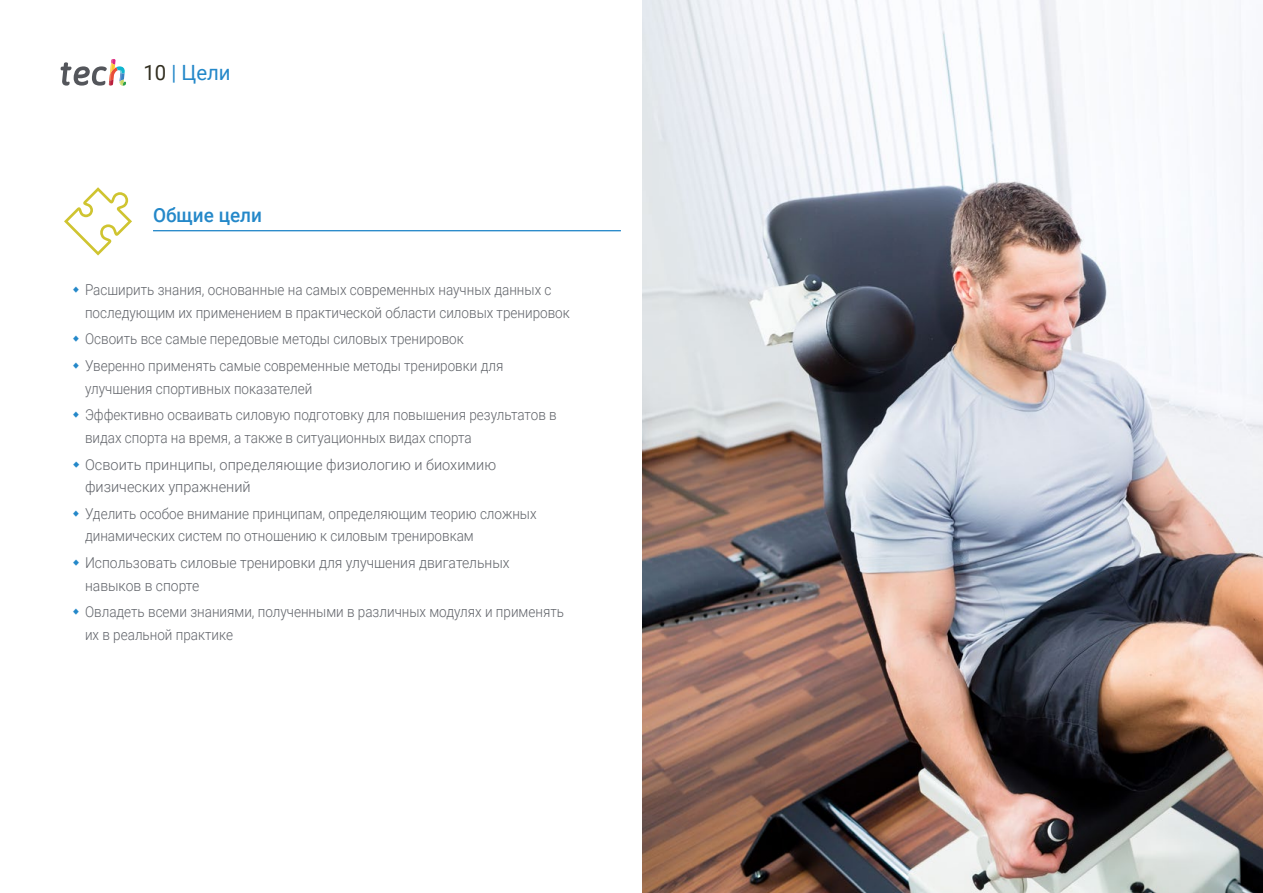
<style>
.page{position:relative;width:1263px;height:893px;background:#fff}
.page>*{position:absolute;margin:0;border:0;box-sizing:border-box;transform-origin:0 0}
.t1{font:21px "Roboto";color:#2488c9}
.t2{font:500 19.5px "Roboto";color:#2488c9}
.t3{font:300 15px/26.7px "Roboto";color:#61646a;scale:.9 1}
.t4{font:300 15px/26.7px "Roboto";color:#61646a}
.t5{font:300 15px/26.7px "Roboto";color:#61646a;scale:.93 1}
.s1{color:#312e20}
</style>
<div class="page">
<img style="left:642px;top:0;width:621px;height:893px">
<hr style="left:153px;top:230px;width:468px;height:1px;background:#2488c9">
<svg style="left:64px;top:187px;width:68px;height:69px"></svg>
<svg style="left:61px;top:59px;width:65px;height:27px"></svg>
<h1 class="t1" style="left:144px;top:57px;width:89px"><span class="s1">10</span> | Цели</h1>
<h2 class="t2" style="left:153px;top:202px;width:110px">Общие цели</h2>
<p class="t3" style="left:85px;top:278px;width:540px;line-height:22.5px">Расширить знания, основанные на самых современных научных данных с последующим их применением в практической области силовых тренировок</p>
<p class="t3" style="left:85px;top:325px;width:466px">Освоить все самые передовые методы силовых тренировок<br>Уверенно применять самые современные методы тренировки для</p>
<p class="t3" style="left:85px;top:374px;width:526px">улучшения спортивных показателей<br>Эффективно осваивать силовую подготовку для повышения результатов в</p>
<p class="t3" style="left:85px;top:424px;width:458px">видах спорта на время, а также в ситуационных видах спорта<br>Освоить принципы, определяющие физиологию и биохимию</p>
<p class="t4" style="left:85px;top:473px;width:453px">физических упражнений<br>Уделить особое внимание принципам, определяющим теорию сложных</p>
<p class="t3" style="left:85px;top:522px;width:473px">динамических систем по отношению к силовым тренировкам<br>Использовать силовые тренировки для улучшения двигательных</p>
<p class="t5" style="left:85px;top:571px;width:516px">навыков в спорте<br>Овладеть всеми знаниями, полученными в различных модулях и применять</p>
<p class="t3" style="left:85px;top:621px;width:166px">их в реальной практике</p>
</div>
